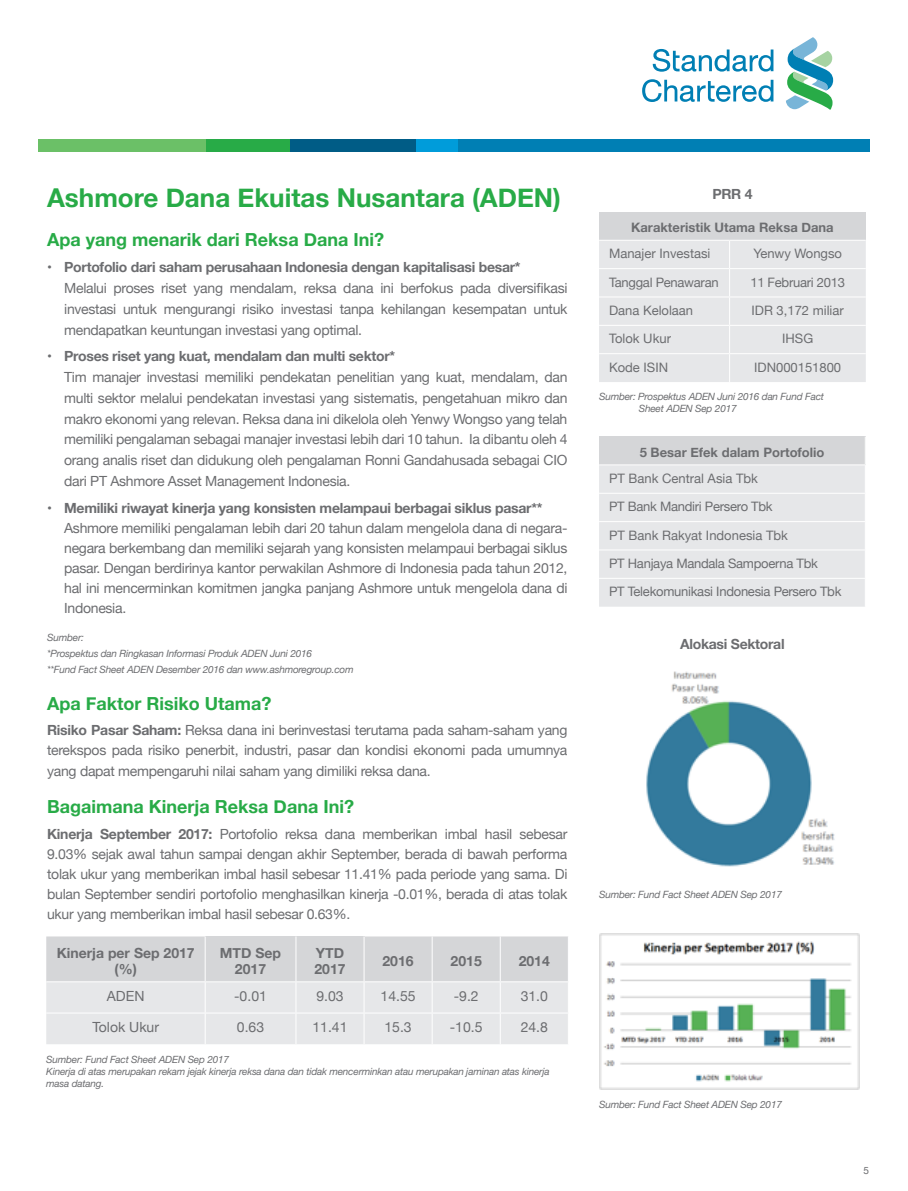
<style>
.page{position:relative;width:908px;height:1191px;background:#fff}
.page>*{position:absolute;margin:0;border:0;box-sizing:border-box;transform-origin:0 0}
.t1{font:700 26px "Helvetica Neue";color:#28ab47}
.t2{font:700 18px "Helvetica Neue";color:#28ab47}
.t3{font:14px/20.8px "Helvetica Neue";letter-spacing:-.02em;color:#6c6d70;text-align:justify}
.t4{font:700 14px/16.8px "Helvetica Neue";letter-spacing:-.02em;color:#6c6d70}
.t5{font:700 14px/16.8px "Helvetica Neue";color:#6c6d70;text-align:center}
.t6{font:14px "Helvetica Neue";color:#6c6d70}
.t7{font:13px "Helvetica Neue";color:#6c6d70}
.t8{font:13px "Helvetica Neue";letter-spacing:-.02em;color:#6c6d70}
.t9{font:700 13px "Helvetica Neue";color:#6c6d70}
.t10{font:italic 10px/12px "Helvetica Neue";letter-spacing:-.02em;color:#6c6d70}
.t11{font:italic 10px/12px "Helvetica Neue LT Std";letter-spacing:-.02em;color:#6c6d70}
.t12{font:10px "Helvetica Neue";color:#6c6d70}
.s1{font-weight:700}
</style>
<div class="page">
<div style="left:290px;top:139px;width:125px;height:12px;background:#005c86"></div>
<div style="left:206px;top:139px;width:84px;height:12px;background:#28ab47"></div>
<div style="left:415px;top:139px;width:42px;height:12px;background:#009cda"></div>
<div style="left:38px;top:139px;width:168px;height:12px;background:#6bc067"></div>
<div style="left:457px;top:139px;width:412px;height:12px;background:#007fb4"></div>
<svg style="left:652px;top:49px;width:121px;height:23px"></svg>
<svg style="left:642px;top:79px;width:131px;height:23px"></svg>
<svg style="left:786px;top:37px;width:46px;height:73px"></svg>
<div style="left:598px;top:212px;width:267px;height:28px;background:#d5d6d8"></div>
<div style="left:599px;top:241px;width:266px;height:141px;background:#e6e7e9"></div>
<svg style="left:599px;top:436px;width:266px;height:170px;background:#e3e4e6"></svg>
<svg style="left:46px;top:936px;width:521px;height:108px;background:#dfe0e2"></svg>
<hr style="left:204px;top:936px;width:1px;height:45px;background:#fff">
<hr style="left:295px;top:936px;width:1px;height:45px;background:#fff">
<hr style="left:363px;top:936px;width:1px;height:45px;background:#fff">
<hr style="left:431px;top:936px;width:1px;height:45px;background:#fff">
<hr style="left:499px;top:936px;width:1px;height:45px;background:#fff">
<hr style="left:46px;top:981px;width:159px;height:1px;background:#fff">
<hr style="left:205px;top:981px;width:91px;height:1px;background:#fff">
<hr style="left:204px;top:982px;width:1px;height:30px;background:#fff">
<hr style="left:296px;top:981px;width:68px;height:1px;background:#fff">
<hr style="left:295px;top:982px;width:1px;height:30px;background:#fff">
<hr style="left:364px;top:981px;width:68px;height:1px;background:#fff">
<hr style="left:363px;top:982px;width:1px;height:30px;background:#fff">
<hr style="left:432px;top:981px;width:68px;height:1px;background:#fff">
<hr style="left:431px;top:982px;width:1px;height:30px;background:#fff">
<hr style="left:500px;top:981px;width:68px;height:1px;background:#fff">
<hr style="left:499px;top:982px;width:1px;height:30px;background:#fff">
<hr style="left:46px;top:1012px;width:159px;height:1px;background:#fff">
<hr style="left:205px;top:1012px;width:91px;height:1px;background:#fff">
<hr style="left:204px;top:1013px;width:1px;height:31px;background:#fff">
<hr style="left:296px;top:1012px;width:68px;height:1px;background:#fff">
<hr style="left:295px;top:1013px;width:1px;height:31px;background:#fff">
<hr style="left:364px;top:1012px;width:68px;height:1px;background:#fff">
<hr style="left:363px;top:1013px;width:1px;height:31px;background:#fff">
<hr style="left:432px;top:1012px;width:68px;height:1px;background:#fff">
<hr style="left:431px;top:1013px;width:1px;height:31px;background:#fff">
<hr style="left:500px;top:1012px;width:68px;height:1px;background:#fff">
<hr style="left:499px;top:1013px;width:1px;height:31px;background:#fff">
<img style="left:646px;top:671px;width:189px;height:196px">
<img style="left:599px;top:933px;width:259px;height:156px">
<p class="t1" style="left:47px;top:178px;width:515px">Ashmore Dana Ekuitas Nusantara (ADEN)</p>
<p class="t2" style="left:47px;top:225px;width:338px">Apa yang menarik dari Reksa Dana Ini?</p>
<p class="t4" style="left:47px;top:259px;width:475px">• Portofolio dari saham perusahaan Indonesia dengan kapitalisasi besar*</p>
<p class="t3" style="left:64px;top:278px;width:504px">Melalui proses riset yang mendalam, reksa dana ini berfokus pada diversifikasi investasi untuk mengurangi risiko investasi tanpa kehilangan kesempatan untuk mendapatkan keuntungan investasi yang optimal.</p>
<p class="t4" style="left:47px;top:348px;width:349px">• Proses riset yang kuat, mendalam dan multi sektor*</p>
<p class="t3" style="left:64px;top:367px;width:504px">Tim manajer investasi memiliki pendekatan penelitian yang kuat, mendalam, dan multi sektor melalui pendekatan investasi yang sistematis, pengetahuan mikro dan makro ekonomi yang relevan. Reksa dana ini dikelola oleh Yenwy Wongso yang telah memiliki pengalaman sebagai manajer investasi lebih dari 10 tahun. Ia dibantu oleh 4 orang analis riset dan didukung oleh pengalaman Ronni Gandahusada sebagai CIO dari PT Ashmore Asset Management Indonesia.</p>
<p class="t4" style="left:47px;top:499px;width:496px">• Memiliki riwayat kinerja yang konsisten melampaui berbagai siklus pasar**</p>
<p class="t3" style="left:64px;top:518px;width:504px;line-height:20.2px">Ashmore memiliki pengalaman lebih dari 20 tahun dalam mengelola dana di negara&shy;negara berkembang dan memiliki sejarah yang konsisten melampaui berbagai siklus pasar. Dengan berdirinya kantor perwakilan Ashmore di Indonesia pada tahun 2012, hal ini mencerminkan komitmen jangka panjang Ashmore untuk mengelola dana di Indonesia.</p>
<p class="t10" style="left:47px;top:632px;width:38px">Sumber:</p>
<p class="t10" style="left:47px;top:648px;width:266px">*Prospektus dan Ringkasan Informasi Produk ADEN Juni 2016</p>
<p class="t10" style="left:47px;top:664px;width:308px">**Fund Fact Sheet ADEN Desember 2016 dan www.ashmoregroup.com</p>
<p class="t2" style="left:47px;top:689px;width:226px">Apa Faktor Risiko Utama?</p>
<p class="t3" style="left:47px;top:721px;width:521px"><span class="s1">Risiko Pasar Saham:</span> Reksa dana ini berinvestasi terutama pada saham-saham yang terekspos pada risiko penerbit, industri, pasar dan kondisi ekonomi pada umumnya yang dapat mempengaruhi nilai saham yang dimiliki reksa dana.</p>
<p class="t2" style="left:47px;top:792px;width:308px">Bagaimana Kinerja Reksa Dana Ini?</p>
<p class="t3" style="left:47px;top:824px;width:521px;line-height:20px"><span class="s1">Kinerja September 2017:</span> Portofolio reksa dana memberikan imbal hasil sebesar 9.03% sejak awal tahun sampai dengan akhir September, berada di bawah performa tolak ukur yang memberikan imbal hasil sebesar 11.41% pada periode yang sama. Di bulan September sendiri portofolio menghasilkan kinerja -0.01%, berada di atas tolak ukur yang memberikan imbal hasil sebesar 0.63%.</p>
<p class="t5" style="left:57px;top:944px;width:139px">Kinerja per Sep 2017 (%)</p>
<p class="t5" style="left:220px;top:944px;width:63px">MTD Sep<br>2017</p>
<p class="t4" style="left:314px;top:944px;width:33px">YTD<br>2017</p>
<p class="t4" style="left:382px;top:953px;width:33px">2016</p>
<p class="t4" style="left:450px;top:953px;width:33px">2015</p>
<p class="t4" style="left:518px;top:953px;width:33px">2014</p>
<p class="t3" style="left:107px;top:986px;width:39px">ADEN</p>
<p class="t3" style="left:234px;top:986px;width:34px">-0.01</p>
<p class="t3" style="left:316px;top:986px;width:29px">9.03</p>
<p class="t3" style="left:380px;top:986px;width:37px">14.55</p>
<p class="t3" style="left:453px;top:986px;width:26px">-9.2</p>
<p class="t3" style="left:520px;top:986px;width:29px">31.0</p>
<p class="t6" style="left:92px;top:1017px;width:68px">Tolok Ukur</p>
<p class="t3" style="left:237px;top:1017px;width:29px">0.63</p>
<p class="t3" style="left:312px;top:1017px;width:37px">11.41</p>
<p class="t3" style="left:384px;top:1017px;width:29px">15.3</p>
<p class="t3" style="left:449px;top:1017px;width:34px">-10.5</p>
<p class="t3" style="left:520px;top:1017px;width:29px">24.8</p>
<p class="t11" style="left:46px;top:1052px;width:184px">Sumber: Fund Fact Sheet ADEN Sep 2017</p>
<p class="t11" style="left:46px;top:1064px;width:504px">Kinerja di atas merupakan rekam jejak kinerja reksa dana dan tidak mencerminkan atau merupakan jaminan atas kinerja masa datang.</p>
<p class="t4" style="left:712px;top:186px;width:42px">PRR 4</p>
<p class="t9" style="left:630px;top:218px;width:204px">Karakteristik Utama Reksa Dana</p>
<p class="t7" style="left:608px;top:244px;width:103px">Manajer Investasi</p>
<p class="t7" style="left:753px;top:244px;width:90px">Yenwy Wongso</p>
<p class="t8" style="left:608px;top:273px;width:111px">Tanggal Penawaran</p>
<p class="t8" style="left:750px;top:273px;width:96px">11 Februari 2013</p>
<p class="t7" style="left:608px;top:301px;width:86px">Dana Kelolaan</p>
<p class="t7" style="left:751px;top:301px;width:94px">IDR 3,172 miliar</p>
<p class="t7" style="left:608px;top:329px;width:63px">Tolok Ukur</p>
<p class="t7" style="left:781px;top:329px;width:33px">IHSG</p>
<p class="t7" style="left:608px;top:358px;width:60px">Kode ISIN</p>
<p class="t7" style="left:753px;top:358px;width:88px">IDN000151800</p>
<p class="t10" style="left:638px;top:391px;width:187px;text-indent:-40px">Sumber: Prospektus ADEN Juni 2016 dan Fund Fact<br>Sheet ADEN Sep 2017</p>
<p class="t9" style="left:639px;top:442px;width:186px">5 Besar Efek dalam Portofolio</p>
<p class="t7" style="left:608px;top:469px;width:150px">PT Bank Central Asia Tbk</p>
<p class="t8" style="left:608px;top:497px;width:165px">PT Bank Mandiri Persero Tbk</p>
<p class="t7" style="left:608px;top:525px;width:180px">PT Bank Rakyat Indonesia Tbk</p>
<p class="t8" style="left:608px;top:554px;width:210px">PT Hanjaya Mandala Sampoerna Tbk</p>
<p class="t8" style="left:608px;top:582px;width:234px">PT Telekomunikasi Indonesia Persero Tbk</p>
<p class="t4" style="left:680px;top:635px;width:106px">Alokasi Sektoral</p>
<p class="t10" style="left:598px;top:889px;width:184px">Sumber: Fund Fact Sheet ADEN Sep 2017</p>
<p class="t10" style="left:598px;top:1099px;width:184px">Sumber: Fund Fact Sheet ADEN Sep 2017</p>
<p class="t12" style="left:863px;top:1163px;width:7px">5</p>
</div>
